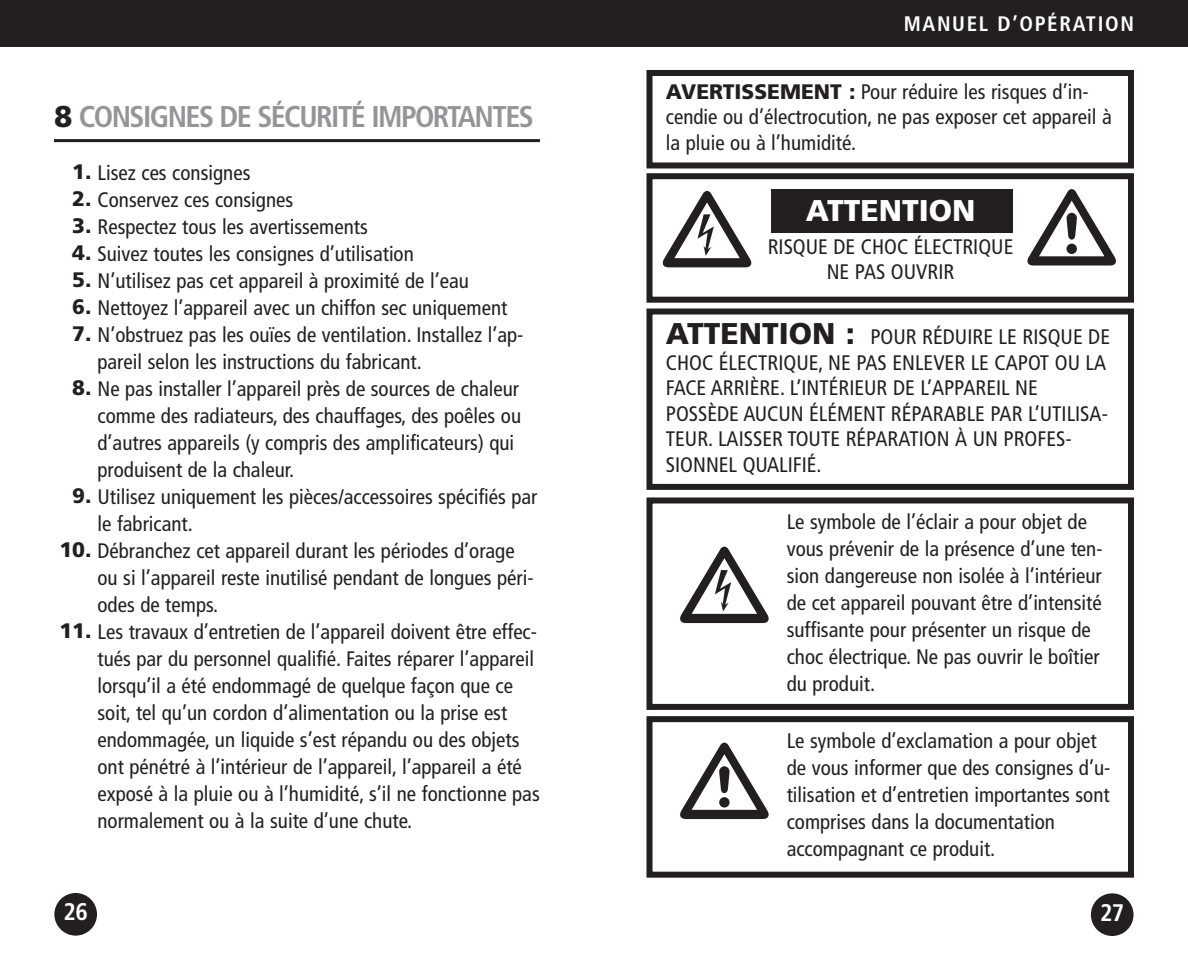
<style>
.page{position:relative;width:1188px;height:972px;background:#fff}
.page>*{position:absolute;margin:0;border:0;box-sizing:border-box;transform-origin:0 0}
.t1{font:700 condensed 30px "Frutiger";letter-spacing:-.05em;color:#939598}
.t2{font:900 30px "Frutiger";color:#fff}
.t3{font:700 condensed 24px "Frutiger";color:#fff}
.t4{font:condensed 21px/27px "Frutiger";color:#231f20}
.t5{font:700 condensed 21px "Frutiger";letter-spacing:.08em;color:#fff}
.s1{font-weight:900;font-stretch:normal;color:#231f20}
.s2{font-weight:900;font-stretch:normal}
.s3{color:#231f20}
.s4{font-weight:900;font-stretch:normal;font-size:30px}
</style>
<div class="page">
<div style="left:594px;top:0;width:594px;height:47px;background:#231f20"></div>
<div style="left:1091px;top:893px;width:43px;height:43px;background:#231f20;border-radius:50%"></div>
<div style="left:0;top:0;width:594px;height:47px;background:#231f20"></div>
<div style="left:54px;top:893px;width:43px;height:43px;background:#231f20;border-radius:50%"></div>
<hr style="left:54px;top:139px;width:486px;height:3px;background:#231f20">
<div style="left:646px;top:70px;width:488px;height:98px;border:6px solid #231f20"></div>
<div style="left:646px;top:173px;width:488px;height:130px;border:6px solid #231f20"></div>
<svg style="left:663px;top:191px;width:88px;height:76px"></svg>
<svg style="left:1027px;top:189px;width:89px;height:77px"></svg>
<div style="left:771px;top:189px;width:241px;height:44px;background:#231f20"></div>
<div style="left:646px;top:309px;width:488px;height:181px;border:6px solid #231f20"></div>
<div style="left:646px;top:497px;width:488px;height:213px;border:6px solid #231f20"></div>
<svg style="left:680px;top:547px;width:89px;height:76px"></svg>
<div style="left:646px;top:716px;width:488px;height:162px;border:6px solid #231f20"></div>
<svg style="left:680px;top:743px;width:89px;height:76px"></svg>
<h1 class="t1" style="left:54px;top:105px;width:481px"><span class="s1">8</span> CONSIGNES DE SÉCURITÉ IMPORTANTES</h1>
<p class="t4" style="left:72px;top:161px;width:180px"><span class="s2">1.</span> Lisez ces consignes</p>
<p class="t4" style="left:72px;top:188px;width:223px"><span class="s2">2.</span> Conservez ces consignes</p>
<p class="t4" style="left:72px;top:215px;width:297px"><span class="s2">3.</span> Respectez tous les avertissements</p>
<p class="t4" style="left:72px;top:242px;width:343px"><span class="s2">4.</span> Suivez toutes les consignes d’utilisation</p>
<p class="t4" style="left:72px;top:269px;width:398px"><span class="s2">5.</span> N’utilisez pas cet appareil à proximité de l’eau</p>
<p class="t4" style="left:72px;top:296px;width:437px"><span class="s2">6.</span> Nettoyez l’appareil avec un chiffon sec uniquement</p>
<p class="t4" style="left:98px;top:323px;width:428px;text-indent:-25px"><span class="s2">7.</span> N’obstruez pas les ouïes de ventilation. Installez l’ap&shy;pareil selon les instructions du fabricant.</p>
<p class="t4" style="left:98px;top:377px;width:425px;text-indent:-25px"><span class="s2">8.</span> Ne pas installer l’appareil près de sources de chaleur comme des radiateurs, des chauffages, des poêles ou d’autres appareils (y compris des amplificateurs) qui produisent de la chaleur.</p>
<p class="t4" style="left:98px;top:485px;width:442px;text-indent:-25px"><span class="s2">9.</span> Utilisez uniquement les pièces/accessoires spécifiés par le fabricant.</p>
<p class="t4" style="left:98px;top:539px;width:438px;text-indent:-38px"><span class="s2">10.</span> Débranchez cet appareil durant les périodes d’orage ou si l’appareil reste inutilisé pendant de longues péri&shy;odes de temps.</p>
<p class="t4" style="left:98px;top:620px;width:444px;text-indent:-38px"><span class="s2">11.</span> Les travaux d’entretien de l’appareil doivent être effec&shy;tués par du personnel qualifié. Faites réparer l’appareil lorsqu’il a été endommagé de quelque façon que ce soit, tel qu’un cordon d’alimentation ou la prise est endommagée, un liquide s’est répandu ou des objets ont pénétré à l’intérieur de l’appareil, l’appareil a été exposé à la pluie ou à l’humidité, s’il ne fonctionne pas normalement ou à la suite d’une chute.</p>
<p class="t3" style="left:64px;top:902px;width:26px">26</p>
<p class="t5" style="left:714px;top:15px;width:422px"><span class="s3">BLACKOUT BUDDY</span> MANUEL D’OPÉRATION</p>
<p class="t4" style="left:666px;top:80px;width:447px;line-height:25.5px"><span class="s2">AVERTISSEMENT :</span> Pour réduire les risques d’in&shy;cendie ou d’électrocution, ne pas exposer cet appareil à la pluie ou à l’humidité.</p>
<h1 class="t2" style="left:806px;top:198px;width:171px">ATTENTION</h1>
<p class="t4" style="left:768px;top:235px;width:247px;line-height:25.5px;text-align:center">RISQUE DE CHOC ÉLECTRIQUE<br>NE PAS OUVRIR</p>
<p class="t4" style="left:666px;top:326px;width:446px;line-height:25.5px"><span class="s4">ATTENTION :</span> POUR RÉDUIRE LE RISQUE DE CHOC ÉLECTRIQUE, NE PAS ENLEVER LE CAPOT OU LA FACE ARRIÈRE. L’INTÉRIEUR DE L’APPAREIL NE POSSÈDE AUCUN ÉLÉMENT RÉPARABLE PAR L’UTILISA-TEUR. LAISSER TOUTE RÉPARATION À UN PROFES-SIONNEL QUALIFIÉ.</p>
<p class="t4" style="left:787px;top:510px;width:317px">Le symbole de l’éclair a pour objet de vous prévenir de la présence d’une ten&shy;sion dangereuse non isolée à l’intérieur de cet appareil pouvant être d’intensité suffisante pour présenter un risque de choc électrique. Ne pas ouvrir le boîtier du produit.</p>
<p class="t4" style="left:787px;top:729px;width:325px">Le symbole d’exclamation a pour objet de vous informer que des consignes d’u&shy;tilisation et d’entretien importantes sont comprises dans la documentation accompagnant ce produit.</p>
<p class="t3" style="left:1100px;top:903px;width:26px">27</p>
</div>
